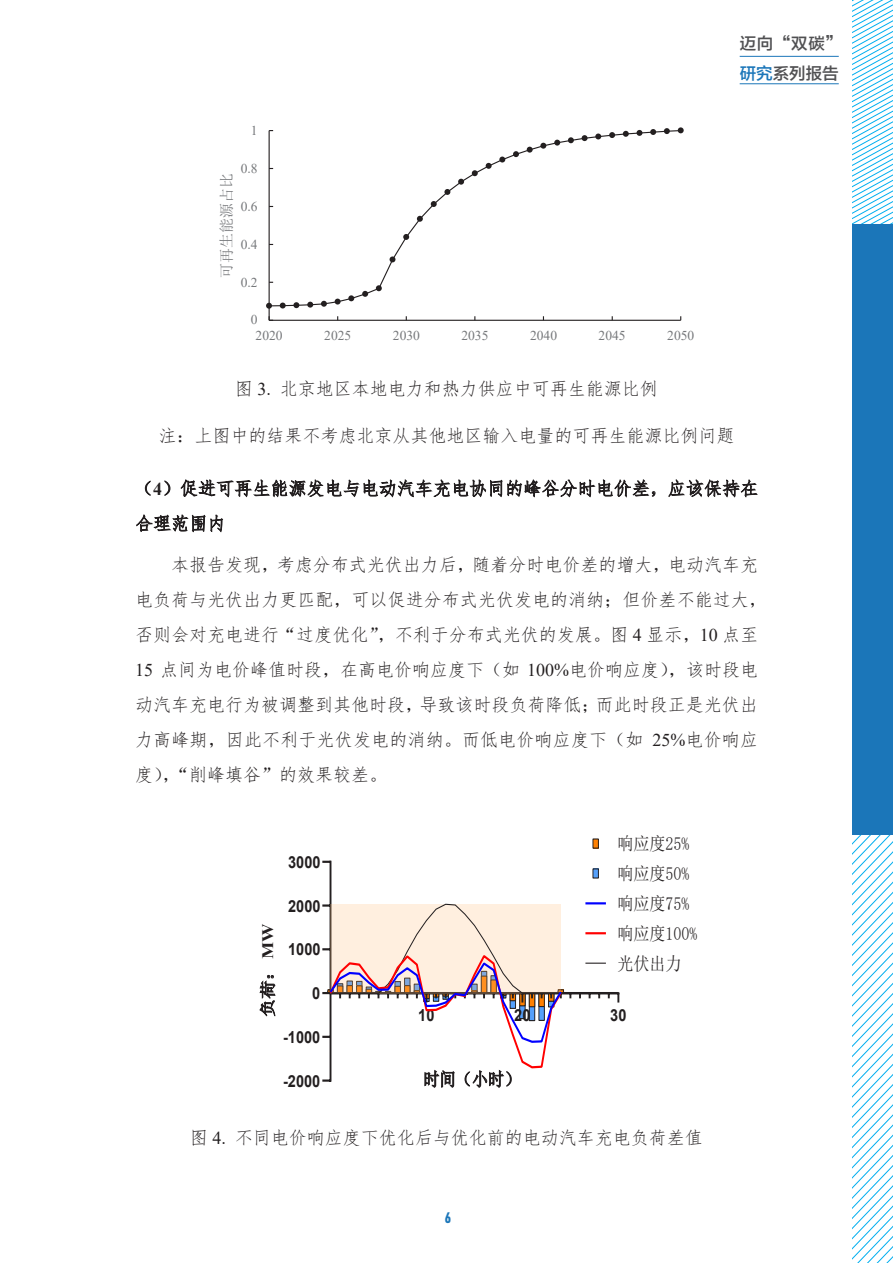
<style>
.page{position:relative;width:893px;height:1263px;background:#fff}
.page>*{position:absolute;margin:0;border:0;box-sizing:border-box;transform-origin:0 0}
.t1{font:18.3px/29.8px "Sim Sun";color:#231f20;scale:.88 1}
.t2{font:18px/35px "Fang Song";color:#231f20}
.t3{font:700 16.65px "Arial";letter-spacing:.005em;color:#231f20;scale:.88 1}
.t4{font:16.5px/29.1px "FZLTZHK GBK1 0";color:#505052}
.t5{font:16.05px "Sim Sun";color:#231f20;scale:1.14 1}
.t6{font:15px "Sim Sun";color:#76787b}
.t7{font:900 15px "DIN Cond";color:#1b76b9}
.t8{font:13.5px "Times New Roman";letter-spacing:.005em;color:#76787b}
.s1{color:#1b76b9}
.s2{font-family:"Times New Roman"}
.s3{font-family:"Times New Roman";font-weight:700}
</style>
<div class="page">
<hr style="left:740px;top:56px;width:99px;height:1px;background:#1b76b9">
<hr style="left:740px;top:84px;width:99px;height:1px;background:#1b76b9">
<svg style="left:853px;top:0;width:40px;height:224px"></svg>
<svg style="left:853px;top:835px;width:40px;height:428px"></svg>
<div style="left:853px;top:224px;width:40px;height:611px;background:#1b76b9"></div>
<hr style="left:269px;top:131px;width:1px;height:189px;background:#231f20">
<hr style="left:269px;top:320px;width:412px;height:1px;background:#231f20">
<svg style="left:269px;top:130px;width:413px;height:177px"></svg>
<svg style="left:266px;top:303px;width:6px;height:6px"></svg>
<svg style="left:280px;top:303px;width:6px;height:5px"></svg>
<svg style="left:293px;top:302px;width:6px;height:6px"></svg>
<svg style="left:307px;top:302px;width:6px;height:6px"></svg>
<svg style="left:321px;top:301px;width:6px;height:6px"></svg>
<svg style="left:335px;top:299px;width:6px;height:6px"></svg>
<svg style="left:348px;top:295px;width:6px;height:6px"></svg>
<svg style="left:362px;top:291px;width:6px;height:6px"></svg>
<svg style="left:376px;top:285px;width:6px;height:6px"></svg>
<svg style="left:390px;top:256px;width:5px;height:6px"></svg>
<svg style="left:403px;top:234px;width:6px;height:6px"></svg>
<svg style="left:417px;top:216px;width:6px;height:6px"></svg>
<svg style="left:431px;top:201px;width:6px;height:6px"></svg>
<svg style="left:444px;top:189px;width:6px;height:6px"></svg>
<svg style="left:458px;top:179px;width:6px;height:6px"></svg>
<svg style="left:472px;top:170px;width:6px;height:6px"></svg>
<svg style="left:486px;top:163px;width:6px;height:6px"></svg>
<svg style="left:499px;top:157px;width:6px;height:5px"></svg>
<svg style="left:513px;top:151px;width:6px;height:6px"></svg>
<svg style="left:527px;top:147px;width:6px;height:6px"></svg>
<svg style="left:540px;top:143px;width:6px;height:6px"></svg>
<svg style="left:554px;top:140px;width:6px;height:6px"></svg>
<svg style="left:568px;top:137px;width:6px;height:6px"></svg>
<svg style="left:582px;top:135px;width:6px;height:6px"></svg>
<svg style="left:595px;top:134px;width:6px;height:5px"></svg>
<svg style="left:609px;top:132px;width:6px;height:6px"></svg>
<svg style="left:623px;top:131px;width:6px;height:6px"></svg>
<svg style="left:636px;top:130px;width:6px;height:6px"></svg>
<svg style="left:650px;top:129px;width:6px;height:6px"></svg>
<svg style="left:664px;top:128px;width:6px;height:6px"></svg>
<svg style="left:678px;top:127px;width:6px;height:6px"></svg>
<hr style="left:330px;top:992px;width:289px;height:2px;background:#231f20">
<svg style="left:617px;top:994px;width:2px;height:8px"></svg>
<hr style="left:329px;top:861px;width:3px;height:221px;background:#231f20">
<svg style="left:322px;top:1079px;width:8px;height:2px"></svg>
<svg style="left:322px;top:861px;width:7px;height:2px"></svg>
<svg style="left:322px;top:903px;width:249px;height:166px"></svg>
<div style="left:593px;top:839px;width:5px;height:9px;background:#ff8000"></div>
<div style="left:592px;top:838px;width:7px;height:11px;border:1px solid #231f20"></div>
<div style="left:593px;top:869px;width:5px;height:9px;background:#55a0fb"></div>
<div style="left:592px;top:868px;width:7px;height:10px;border:1px solid #231f20"></div>
<hr style="left:585px;top:902px;width:21px;height:2px;background:#00f">
<hr style="left:585px;top:932px;width:21px;height:2px;background:#f00">
<svg style="left:585px;top:963px;width:21px;height:1px"></svg>
<p class="t8" style="left:251px;top:121px;width:8px">1</p>
<p class="t8" style="left:241px;top:159px;width:18px">0.8</p>
<p class="t6" style="left:219px;top:278px;width:106px;rotate:-90deg">可再生能源占比</p>
<p class="t8" style="left:241px;top:197px;width:18px">0.6</p>
<p class="t8" style="left:241px;top:235px;width:18px">0.4</p>
<p class="t8" style="left:241px;top:272px;width:18px">0.2</p>
<p class="t8" style="left:251px;top:310px;width:8px">0</p>
<p class="t8" style="left:256px;top:326px;width:29px">2020</p>
<p class="t8" style="left:324px;top:326px;width:29px">2025</p>
<p class="t8" style="left:393px;top:326px;width:29px">2030</p>
<p class="t8" style="left:461px;top:326px;width:29px">2035</p>
<p class="t8" style="left:530px;top:326px;width:29px">2040</p>
<p class="t8" style="left:599px;top:326px;width:29px">2045</p>
<p class="t8" style="left:667px;top:326px;width:29px">2050</p>
<p class="t4" style="left:740px;top:30px;width:104px">迈向“双碳”<span class="s1">研究</span>系列报告</p>
<p class="t2" style="left:235px;top:372px;width:424px">图 <span class="s2">3.</span> 北京地区本地电力和热力供应中可再生能源比例</p>
<p class="t2" style="left:158px;top:418px;width:577px">注：上图中的结果不考虑北京从其他地区输入电量的可再生能源比例问题</p>
<p class="t2" style="left:135px;top:471px;width:624px">（<span class="s3">4</span>）促进可再生能源发电与电动汽车充电协同的峰谷分时电价差，应该保持在合理范围内</p>
<p class="t2" style="left:135px;top:547px;width:633px;text-indent:36px">本报告发现，考虑分布式光伏出力后，随着分时电价差的增大，电动汽车充电负荷与光伏出力更匹配，可以促进分布式光伏发电的消纳；但价差不能过大，否则会对充电进行“过度优化”，不利于分布式光伏的发展。图 <span class="s2">4</span> 显示，<span class="s2">10</span> 点至<span class="s2">15</span> 点间为电价峰值时段，在高电价响应度下（如 <span class="s2">100%</span>电价响应度），该时段电动汽车充电行为被调整到其他时段，导致该时段负荷降低；而此时段正是光伏出力高峰期，因此不利于光伏发电的消纳。而低电价响应度下（如 <span class="s2">25%</span>电价响应度），“削峰填谷”的效果较差。</p>
<p class="t3" style="left:288px;top:850px;width:38px">3000</p>
<p class="t5" style="left:259px;top:1017px;width:83px;rotate:-90deg">负荷：<span class="s3">MW</span></p>
<p class="t3" style="left:288px;top:894px;width:38px">2000</p>
<p class="t3" style="left:288px;top:938px;width:38px">1000</p>
<p class="t3" style="left:312px;top:981px;width:11px">0</p>
<p class="t3" style="left:283px;top:1025px;width:44px">-1000</p>
<p class="t3" style="left:283px;top:1069px;width:44px">-2000</p>
<p class="t1" style="left:617px;top:829px;width:92px">响应度25%响应度50%响应度75%响应度100%光伏出力</p>
<p class="t3" style="left:418px;top:1003px;width:20px">10</p>
<p class="t3" style="left:514px;top:1003px;width:20px">20</p>
<p class="t3" style="left:610px;top:1003px;width:20px">30</p>
<p class="t1" style="left:424px;top:1064px;width:111px">时间（小时）</p>
<p class="t2" style="left:190px;top:1120px;width:515px">图 <span class="s2">4.</span> 不同电价响应度下优化后与优化前的电动汽车充电负荷差值</p>
<p class="t7" style="left:445px;top:1208px;width:8px">6</p>
</div>
